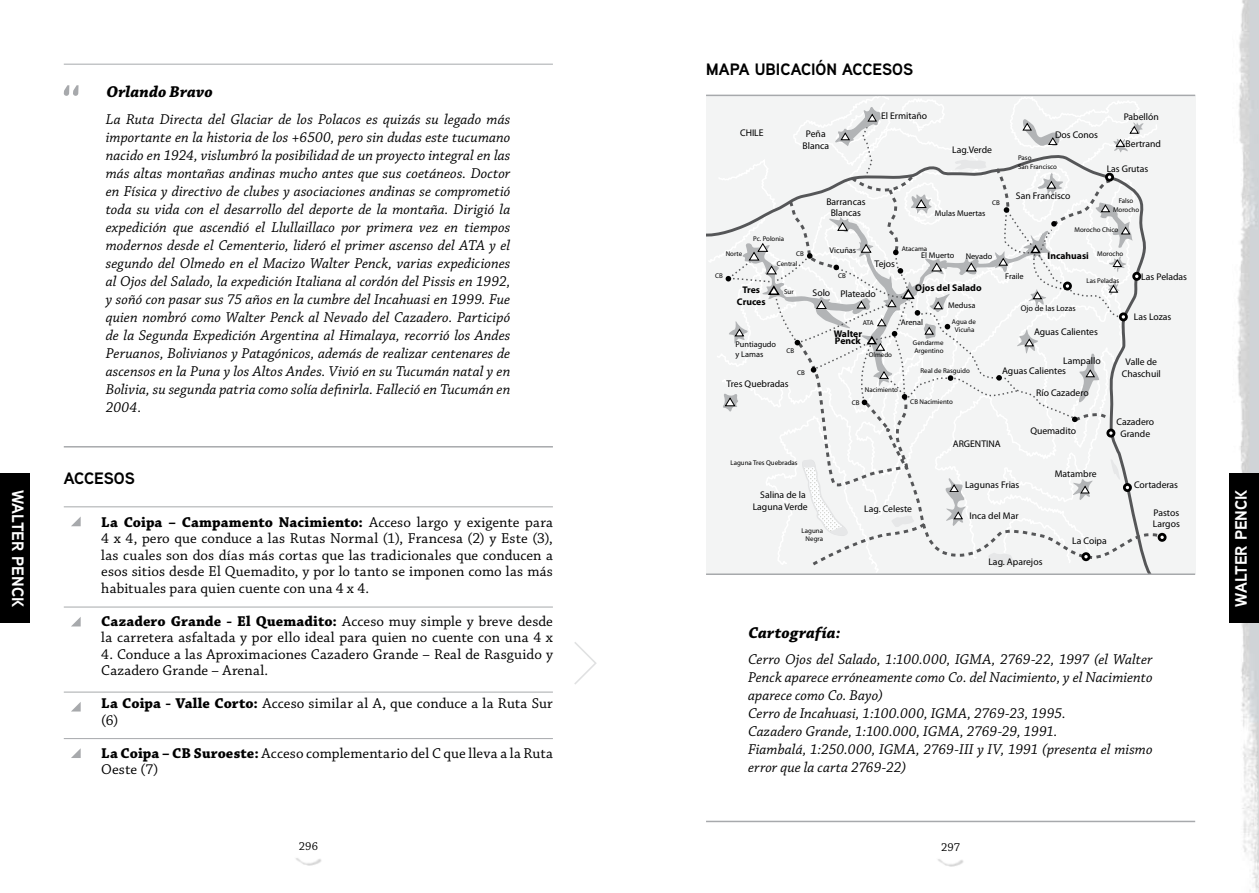
<style>
.page{position:relative;width:1259px;height:893px;background:#fff}
.page>*{position:absolute;margin:0;border:0;box-sizing:border-box;transform-origin:0 0}
.t1{font:700 16.5px "Aaux Next";color:#000}
.t2{font:italic 700 16.5px "Chaparral Pro";letter-spacing:.005em;color:#000}
.t3{font:700 16.5px "Aaux Next";letter-spacing:-.015em;color:#fff}
.t4{font:italic 15px/18px "Chaparral Pro";letter-spacing:.005em;color:#000;text-align:justify}
.t5{font:15px/16.5px "Chaparral Pro";letter-spacing:.005em;color:#000}
.t6{font:12px "Chaparral Pro";letter-spacing:.01em;color:#000}
.t7{font:9.75px/11.6px "Myriad Pro";color:#000;text-align:center}
.t8{font:700 9.75px "Myriad Pro";color:#000}
.t9{font:8.25px/9.9px "Myriad Pro";color:#000}
.t10{font:6.9px/8.2px "Myriad Pro";color:#000;text-align:center}
.s1{font-weight:700}
</style>
<div class="page">
<img style="left:296px;top:858px;width:26px;height:8px">
<div style="left:0;top:473px;width:29px;height:150px;background:#000"></div>
<img style="left:1078px;top:0;width:181px;height:893px">
<hr style="left:706px;top:821px;width:489px;height:1px;background:#a7a9ac">
<img style="left:938px;top:859px;width:26px;height:8px">
<hr style="left:64px;top:446px;width:489px;height:2px;background:#a7a9ac">
<div style="left:706px;top:95px;width:489px;height:478px;background:#f3f4f4"></div>
<div style="left:1157px;top:533px;width:9px;height:9px;border:3px solid #000;border-radius:50%"></div>
<svg style="left:706px;top:97px;width:459px;height:476px"></svg>
<div style="left:1081px;top:552px;width:9px;height:9px;border:3px solid #000;border-radius:50%"></div>
<hr style="left:706px;top:573px;width:489px;height:2px;background:#a7a9ac">
<hr style="left:706px;top:95px;width:489px;height:1px;background:#a7a9ac">
<div style="left:1230px;top:473px;width:29px;height:150px;background:#000"></div>
<hr style="left:64px;top:506px;width:489px;height:1px;background:#a7a9ac">
<svg style="left:71px;top:516px;width:10px;height:10px"></svg>
<hr style="left:64px;top:607px;width:489px;height:1px;background:#a7a9ac">
<svg style="left:71px;top:617px;width:10px;height:9px"></svg>
<hr style="left:64px;top:692px;width:489px;height:1px;background:#a7a9ac">
<svg style="left:71px;top:702px;width:10px;height:9px"></svg>
<svg style="left:574px;top:642px;width:23px;height:43px"></svg>
<hr style="left:64px;top:738px;width:489px;height:1px;background:#a7a9ac">
<svg style="left:71px;top:748px;width:10px;height:10px"></svg>
<hr style="left:64px;top:64px;width:489px;height:1px;background:#a7a9ac">
<svg style="left:64px;top:85px;width:15px;height:11px"></svg>
<p class="t3" style="left:30px;top:490px;width:119px;rotate:90deg">WALTER PENCK</p>
<p class="t2" style="left:106px;top:82px;width:108px">Orlando Bravo</p>
<p class="t4" style="left:106px;top:110px;width:406px">La Ruta Directa del Glaciar de los Polacos es quizás su legado más importante en la historia de los +6500, pero sin dudas este tucumano nacido en 1924, vislumbró la posibilidad de un proyecto integral en las más altas montañas andinas mucho antes que sus coetáneos. Doctor en Física y directivo de clubes y asociaciones andinas se comprometió toda su vida con el desarrollo del deporte de la montaña. Dirigió la expedición que ascendió el Llullaillaco por primera vez en tiempos modernos desde el Cementerio, lideró el primer ascenso del ATA y el segundo del Olmedo en el Macizo Walter Penck, varias expediciones al Ojos del Salado, la expedición Italiana al cordón del Pissis en 1992, y soñó con pasar sus 75 años en la cumbre del Incahuasi en 1999. Fue quien nombró como Walter Penck al Nevado del Cazadero. Participó de la Segunda Expedición Argentina al Himalaya, recorrió los Andes Peruanos, Bolivianos y Patagónicos, además de realizar centenares de ascensos en la Puna y los Altos Andes. Vivió en su Tucumán natal y en Bolivia, su segunda patria como solía definirla. Falleció en Tucumán en 2004.</p>
<p class="t1" style="left:64px;top:466px;width:73px">ACCESOS</p>
<p class="t5" style="left:101px;top:514px;width:453px;text-align:justify"><span class="s1">La Coipa – Campamento Nacimiento:</span> Acceso largo y exigente para 4 x 4, pero que conduce a las Rutas Normal (1), Francesa (2) y Este (3), las cuales son dos días más cortas que las tradicionales que conducen a esos sitios desde El Quemadito, y por lo tanto se imponen como las más habituales para quien cuente con una 4 x 4.</p>
<p class="t5" style="left:101px;top:613px;width:453px"><span class="s1">Cazadero Grande - El Quemadito:</span> Acceso muy simple y breve desde la carretera asfaltada y por ello ideal para quien no cuente con una 4 x</p>
<p class="t5" style="left:101px;top:646px;width:453px">4. Conduce a las Aproximaciones Cazadero Grande – Real de Rasguido y<br>Cazadero Grande – Arenal.</p>
<p class="t5" style="left:101px;top:696px;width:453px"><span class="s1">La Coipa - Valle Corto:</span> Acceso similar al A, que conduce a la Ruta Sur (6)</p>
<p class="t5" style="left:101px;top:745px;width:453px"><span class="s1">La Coipa – CB Suroeste:</span> Acceso complementario del C que lleva a la Ruta<br>Oeste (7)</p>
<p class="t6" style="left:299px;top:840px;width:21px">296</p>
<p class="t1" style="left:706px;top:58px;width:59px">MAPA UBIC</p>
<p class="t1" style="left:790px;top:58px;width:21px">ACIÓN</p>
<p class="t1" style="left:842px;top:58px;width:73px">ACCESOS</p>
<p class="t7" style="left:881px;top:110px;width:47px">El Ermitaño</p>
<p class="t7" style="left:1123px;top:110px;width:37px">Pabellón</p>
<p class="t7" style="left:740px;top:127px;width:25px">CHILE</p>
<p class="t7" style="left:802px;top:128px;width:28px">Peña<br>Blanca</p>
<p class="t7" style="left:952px;top:144px;width:41px">Lag.Verde</p>
<p class="t7" style="left:1055px;top:129px;width:45px">Dos Conos</p>
<p class="t10" style="left:1018px;top:154px;width:40px;text-align:left">Paso<br>San Francisco</p>
<p class="t7" style="left:1125px;top:138px;width:37px">Bertrand</p>
<p class="t7" style="left:1106px;top:163px;width:43px">Las Grutas</p>
<p class="t10" style="left:753px;top:234px;width:32px">Pc. Polonia</p>
<p class="t10" style="left:777px;top:260px;width:22px">Central</p>
<p class="t8" style="left:742px;top:283px;width:19px">Tres</p>
<p class="t10" style="left:784px;top:287px;width:11px">Sur</p>
<p class="t8" style="left:737px;top:295px;width:30px">Cruces</p>
<p class="t9" style="left:735px;top:339px;width:42px">Puntiagudo y Lamas</p>
<p class="t10" style="left:725px;top:249px;width:18px">Norte</p>
<p class="t10" style="left:796px;top:250px;width:9px">CB</p>
<p class="t10" style="left:715px;top:271px;width:9px">CB</p>
<p class="t10" style="left:786px;top:347px;width:9px">CB</p>
<p class="t7" style="left:726px;top:378px;width:64px">Tres Quebradas</p>
<p class="t10" style="left:797px;top:368px;width:9px">CB</p>
<p class="t10" style="left:730px;top:458px;width:69px">Laguna Tres Quebradas</p>
<p class="t7" style="left:826px;top:195px;width:41px">Barrancas<br>Blancas</p>
<p class="t9" style="left:829px;top:245px;width:28px">Vicuñas</p>
<p class="t10" style="left:992px;top:198px;width:9px">CB</p>
<p class="t9" style="left:935px;top:208px;width:52px">Mulas Muertas</p>
<p class="t9" style="left:921px;top:250px;width:35px">El Muerto</p>
<p class="t10" style="left:901px;top:244px;width:27px">Atacama</p>
<p class="t9" style="left:965px;top:251px;width:28px">Nevado</p>
<p class="t7" style="left:874px;top:258px;width:22px">Tejos</p>
<p class="t7" style="left:1016px;top:189px;width:56px">San Francisco</p>
<p class="t10" style="left:1113px;top:197px;width:28px">Falso<br>Morocho</p>
<p class="t10" style="left:1074px;top:226px;width:45px">Morocho Chico</p>
<p class="t10" style="left:1097px;top:249px;width:28px">Morocho</p>
<p class="t8" style="left:1047px;top:249px;width:43px">Incahuasi</p>
<p class="t10" style="left:838px;top:272px;width:9px">CB</p>
<p class="t7" style="left:812px;top:288px;width:65px">Solo Plateado</p>
<p class="t10" style="left:863px;top:319px;width:12px">ATA</p>
<p class="t8" style="left:834px;top:327px;width:30px">Walter</p>
<p class="t8" style="left:835px;top:335px;width:27px">Penck</p>
<p class="t10" style="left:868px;top:350px;width:25px">Olmedo</p>
<p class="t8" style="left:915px;top:281px;width:68px">Ojos del Salado</p>
<p class="t9" style="left:948px;top:300px;width:29px">Medusa</p>
<p class="t10" style="left:952px;top:318px;width:25px">Agua de<br>Vicuña</p>
<p class="t9" style="left:900px;top:317px;width:24px">Arenal</p>
<p class="t10" style="left:913px;top:338px;width:32px;text-align:left">Gendarme<br>Argentino</p>
<p class="t10" style="left:920px;top:366px;width:51px">Real de Rasguido</p>
<p class="t10" style="left:865px;top:385px;width:35px">Nacimiento</p>
<p class="t10" style="left:852px;top:399px;width:9px">CB</p>
<p class="t10" style="left:910px;top:397px;width:44px">CB Nacimiento</p>
<p class="t9" style="left:1005px;top:271px;width:20px">Fraile</p>
<p class="t9" style="left:1020px;top:304px;width:56px">Ojo de las Lozas</p>
<p class="t10" style="left:1086px;top:276px;width:34px">Las Peladas</p>
<p class="t7" style="left:1034px;top:326px;width:65px">Aguas Calientes</p>
<p class="t7" style="left:1141px;top:271px;width:47px">Las Peladas</p>
<p class="t7" style="left:1134px;top:310px;width:39px">Las Lozas</p>
<p class="t7" style="left:1002px;top:356px;width:100px;line-height:9.9px;text-align:left;text-indent:61px">Lampallo<br>Aguas Calientes</p>
<p class="t7" style="left:1036px;top:386px;width:54px">Río Cazadero</p>
<p class="t7" style="left:1121px;top:356px;width:41px">Valle de<br>Chaschuil</p>
<p class="t7" style="left:1116px;top:416px;width:39px">Cazadero</p>
<p class="t7" style="left:1030px;top:425px;width:47px">Quemadito</p>
<p class="t7" style="left:1120px;top:427px;width:31px">Grande</p>
<p class="t7" style="left:952px;top:438px;width:49px">ARGENTINA</p>
<p class="t7" style="left:1054px;top:467px;width:43px">Matambre</p>
<p class="t7" style="left:752px;top:489px;width:57px">Salina de la<br>Laguna Verde</p>
<p class="t10" style="left:801px;top:527px;width:23px">Laguna<br>Negra</p>
<p class="t7" style="left:864px;top:503px;width:49px">Lag. Celeste</p>
<p class="t7" style="left:965px;top:478px;width:56px">Lagunas Frias</p>
<p class="t7" style="left:1134px;top:479px;width:46px">Cortaderas</p>
<p class="t7" style="left:969px;top:509px;width:51px">Inca del Mar</p>
<p class="t7" style="left:988px;top:555px;width:56px">Lag. Aparejos</p>
<p class="t7" style="left:1072px;top:535px;width:36px">La Coipa</p>
<p class="t7" style="left:1153px;top:507px;width:28px;text-align:left">Pastos<br>Largos</p>
<p class="t2" style="left:748px;top:623px;width:93px">Cartografía:</p>
<p class="t4" style="left:748px;top:651px;width:406px;text-align:left">Cerro Ojos del Salado, 1:100.000, IGMA, 2769-22, 1997 (el Walter Penck aparece erróneamente como Co. del Nacimiento, y el Nacimiento aparece como Co. Bayo)<br>Cerro de Incahuasi, 1:100.000, IGMA, 2769-23, 1995.<br>Cazadero Grande, 1:100.000, IGMA, 2769-29, 1991.<br>Fiambalá, 1:250.000, IGMA, 2769-III y IV, 1991 (presenta el mismo error que la carta 2769-22)</p>
<p class="t6" style="left:941px;top:840px;width:21px">297</p>
<p class="t3" style="left:1229px;top:607px;width:119px;rotate:-90deg">WALTER PENCK</p>
</div>
